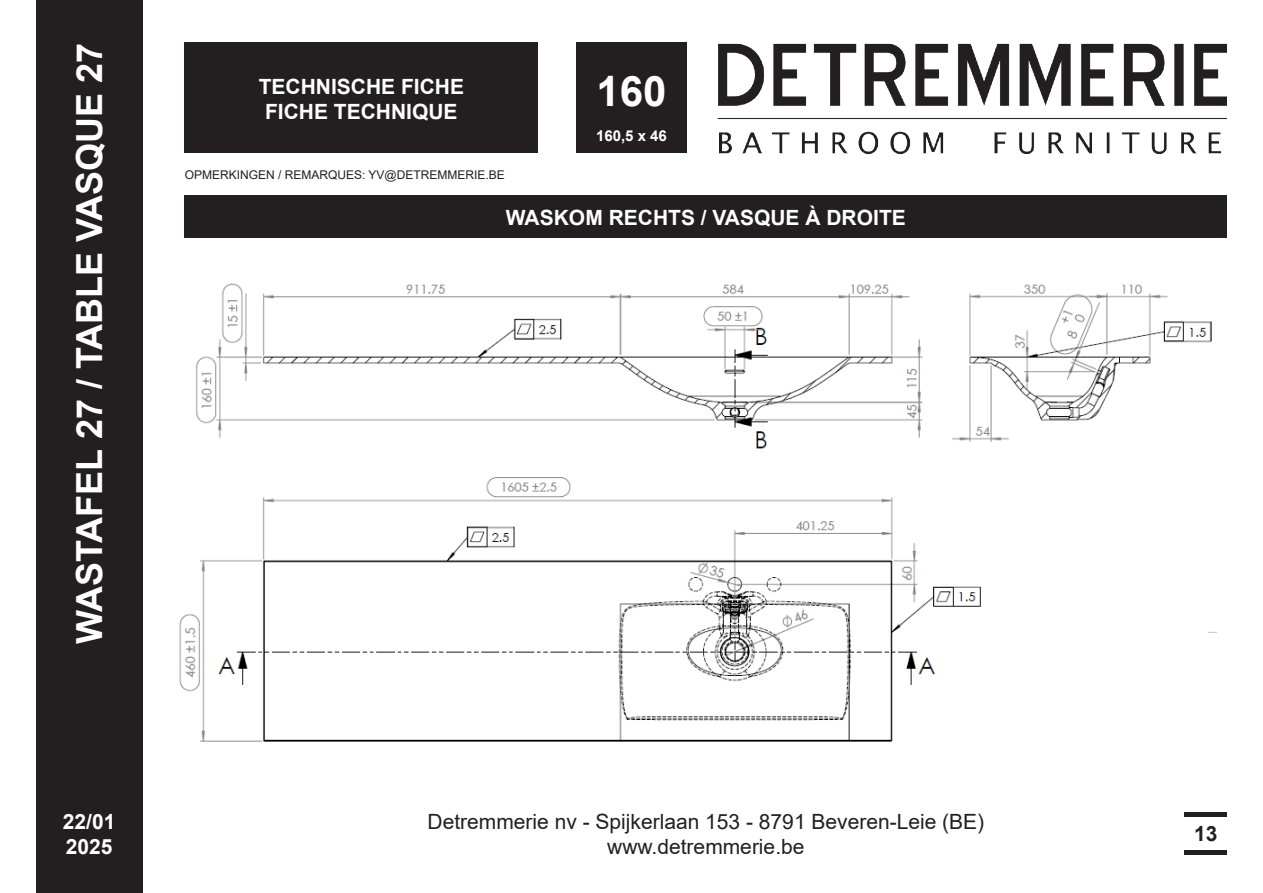
<style>
.page{position:relative;width:1263px;height:893px;background:#fff}
.page>*{position:absolute;margin:0;border:0;box-sizing:border-box;transform-origin:0 0}
.t1{font:700 42px "Arial";color:#fff}
.t2{font:700 36px "Arial";color:#fff}
.t3{font:21px/25.2px "Arial";color:#231f20;text-align:center}
.t4{font:700 21px/25.2px "Arial";color:#fff}
.t5{font:700 21px "Arial";color:#231f20}
.t6{font:700 15px "Arial";color:#fff}
.t7{font:12px "Arial";color:#231f20}
</style>
<div class="page">
<div style="left:36px;top:0;width:106px;height:893px;background:#231f20"></div>
<img style="left:717px;top:43px;width:510px;height:110px">
<div style="left:1184px;top:812px;width:43px;height:5px;background:#231f20"></div>
<div style="left:1184px;top:850px;width:43px;height:5px;background:#231f20"></div>
<div style="left:185px;top:43px;width:353px;height:110px;background:#231f20"></div>
<div style="left:185px;top:196px;width:1042px;height:42px;background:#231f20"></div>
<div style="left:576px;top:43px;width:111px;height:110px;background:#231f20"></div>
<img style="left:179px;top:283px;width:1037px;height:459px">
<h2 class="t2" style="left:64px;top:644px;width:603px;rotate:-90deg">WASTAFEL 27 / TABLE VASQUE 27</h2>
<p class="t4" style="left:259px;top:74px;width:207px;text-align:center">TECHNISCHE FICHE<br>FICHE TECHNIQUE</p>
<p class="t7" style="left:185px;top:166px;width:322px">OPMERKINGEN / REMARQUES: YV@DETREMMERIE.BE</p>
<p class="t1" style="left:596px;top:61px;width:72px">160</p>
<p class="t6" style="left:596px;top:125px;width:72px">160,5 x 46</p>
<p class="t4" style="left:506px;top:205px;width:401px">WASKOM RECHTS / VASQUE À DROITE</p>
<p class="t4" style="left:63px;top:809px;width:54px">22/01<br>2025</p>
<p class="t3" style="left:427px;top:808px;width:558px">Detremmerie nv - Spijkerlaan 153 - 8791 Beveren-Leie (BE) www.detremmerie.be</p>
<p class="t5" style="left:1194px;top:819px;width:25px">13</p>
</div>
